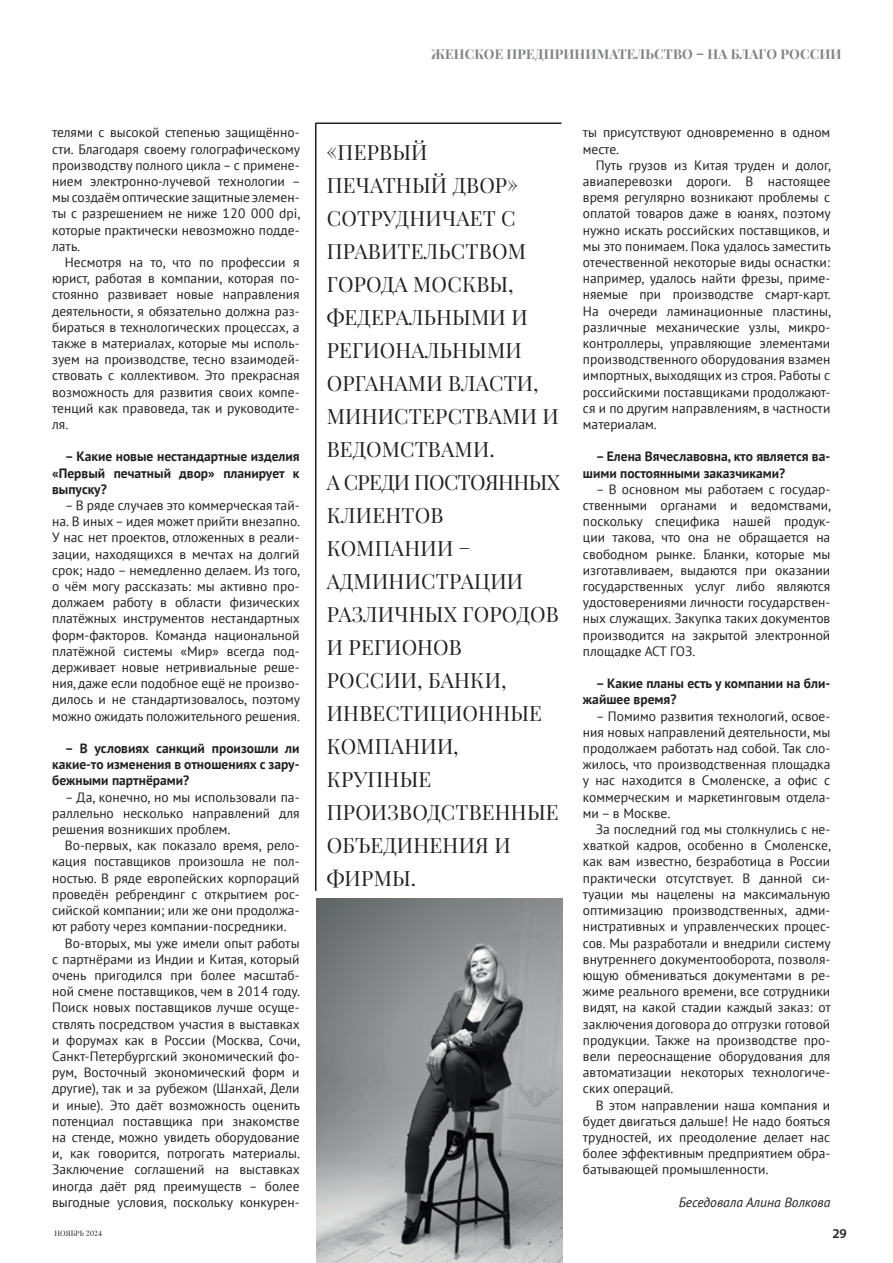
<style>
.page{position:relative;width:893px;height:1263px;background:#fff}
.page>*{position:absolute;margin:0;border:0;box-sizing:border-box;transform-origin:0 0}
.t1{font:21px/33px "Playfair Display";letter-spacing:.01em;color:#231f20}
.t2{font:13.5px/16.2px "PT Sans";color:#231f20;text-align:justify}
.t3{font:700 13.5px/16.2px "PT Sans";color:#231f20;text-align:justify}
.t4{font:700 13.5px "Playfair Display";letter-spacing:.01em;color:#808285}
.t5{font:italic 13.5px "PT Sans";color:#231f20}
.t6{font:600 13.5px "Myriad Pro";color:#231f20}
.t7{font:7.5px "Playfair Display";letter-spacing:.005em;color:#231f20}
</style>
<div class="page">
<hr style="left:315px;top:122px;width:246px;height:2px;background:#231f20">
<hr style="left:315px;top:123px;width:1px;height:768px;background:#231f20">
<img style="left:316px;top:899px;width:246px;height:364px">
<p class="t4" style="left:431px;top:45px;width:412px">ЖЕНСКОЕ ПРЕДПРИНИМАТЕЛЬСТВО – НА БЛАГО РОССИИ</p>
<p class="t2" style="left:52px;top:124px;width:250px">телями с высокой степенью защищённо&shy;сти. Благодаря своему голографическому производству полного цикла – с примене&shy;нием электронно-лучевой технологии – мы создаём оптические защитные элемен&shy;ты с разрешением не ниже 120 000 dpi, которые практически невозможно подде&shy;лать.</p>
<p class="t2" style="left:52px;top:254px;width:249px;text-indent:13px">Несмотря на то, что по профессии я юрист, работая в компании, которая по&shy;стоянно развивает новые направления деятельности, я обязательно должна раз&shy;бираться в технологических процессах, а также в материалах, которые мы исполь&shy;зуем на производстве, тесно взаимодей&shy;ствовать с коллективом. Это прекрасная возможность для развития своих компе&shy;тенций как правоведа, так и руководите&shy;ля.</p>
<p class="t3" style="left:52px;top:448px;width:249px;text-indent:13px">– Какие новые нестандартные изделия «Первый печатный двор» планирует к выпуску?</p>
<p class="t2" style="left:52px;top:497px;width:249px;text-indent:13px">– В ряде случаев это коммерческая тай&shy;на. В иных – идея может прийти внезапно.<br>У нас нет проектов, отложенных в реали&shy;зации, находящихся в мечтах на долгий срок; надо – немедленно делаем. Из того, о чём могу рассказать: мы активно про&shy;должаем работу в области физических платёжных инструментов нестандартных форм-факторов. Команда национальной платёжной системы «Мир» всегда под&shy;держивает новые нетривиальные реше&shy;ния, даже если подобное ещё не произво&shy;дилось и не стандартизовалось, поэтому можно ожидать положительного решения.</p>
<p class="t3" style="left:52px;top:740px;width:249px;text-indent:13px">– В условиях санкций произошли ли какие-то изменения в отношениях с зару&shy;бежными партнёрами?</p>
<p class="t2" style="left:52px;top:788px;width:249px;text-indent:13px">– Да, конечно, но мы использовали па&shy;раллельно несколько направлений для решения возникших проблем.</p>
<p class="t2" style="left:52px;top:837px;width:249px;text-indent:13px">Во-первых, как показало время, рело&shy;кация поставщиков произошла не пол&shy;ностью. В ряде европейских корпораций проведён ребрендинг с открытием рос&shy;сийской компании; или же они продолжа&shy;ют работу через компании-посредники.</p>
<p class="t2" style="left:52px;top:934px;width:249px;text-indent:13px">Во-вторых, мы уже имели опыт работы с партнёрами из Индии и Китая, который очень пригодился при более масштаб&shy;ной смене поставщиков, чем в 2014 году.<br>Поиск новых поставщиков лучше осуще&shy;ствлять посредством участия в выставках и форумах как в России (Москва, Сочи, Санкт-Петербургский экономический фо&shy;рум, Восточный экономический форм и другие), так и за рубежом (Шанхай, Дели и иные). Это даёт возможность оценить потенциал поставщика при знакомстве на стенде, можно увидеть оборудование и, как говорится, потрогать материалы.<br>Заключение соглашений на выставках иногда даёт ряд преимуществ – более выгодные условия, поскольку конкурен-</p>
<p class="t1" style="left:327px;top:136px;width:235px">«ПЕРВЫЙ<br>ПЕЧАТНЫЙ ДВОР»<br>СОТРУДНИЧАЕТ С<br>ПРАВИТЕЛЬСТВОМ<br>ГОРОДА МОСКВЫ,<br>ФЕДЕРАЛЬНЫМИ И<br>РЕГИОНАЛЬНЫМИ<br>ОРГАНАМИ ВЛАСТИ,<br>МИНИСТЕРСТВАМИ И<br>ВЕДОМСТВАМИ.<br>А СРЕДИ ПОСТОЯННЫХ<br>КЛИЕНТОВ<br>КОМПАНИИ –<br>АДМИНИСТРАЦИИ<br>РАЗЛИЧНЫХ ГОРОДОВ<br>И РЕГИОНОВ<br>РОССИИ, БАНКИ,<br>ИНВЕСТИЦИОННЫЕ<br>КОМПАНИИ,<br>КРУПНЫЕ<br>ПРОИЗВОДСТВЕННЫЕ<br>ОБЪЕДИНЕНИЯ И<br>ФИРМЫ.</p>
<p class="t2" style="left:583px;top:124px;width:249px">ты присутствуют одновременно в одном месте.</p>
<p class="t2" style="left:583px;top:157px;width:249px;text-indent:13px">Путь грузов из Китая труден и долог, авиаперевозки дороги. В настоящее время регулярно возникают проблемы с оплатой товаров даже в юанях, поэтому нужно искать российских поставщиков, и мы это понимаем. Пока удалось заместить отечественной некоторые виды оснастки: например, удалось найти фрезы, приме&shy;няемые при производстве смарт-карт.<br>На очереди ламинационные пластины, различные механические узлы, микро&shy;контроллеры, управляющие элементами производственного оборудования взамен импортных, выходящих из строя. Работы с российскими поставщиками продолжают&shy;ся и по другим направлениям, в частности материалам.</p>
<p class="t3" style="left:583px;top:448px;width:249px;text-indent:13px">– Елена Вячеславовна, кто является ва&shy;шими постоянными заказчиками?</p>
<p class="t2" style="left:583px;top:481px;width:249px;text-indent:13px">– В основном мы работаем с государ&shy;ственными органами и ведомствами, поскольку специфика нашей продук&shy;ции такова, что она не обращается на свободном рынке. Бланки, которые мы изготавливаем, выдаются при оказании государственных услуг либо являются удостоверениями личности государствен&shy;ных служащих. Закупка таких документов производится на закрытой электронной площадке АСТ ГОЗ.</p>
<p class="t3" style="left:583px;top:675px;width:249px;text-indent:13px">– Какие планы есть у компании на бли&shy;жайшее время?</p>
<p class="t2" style="left:583px;top:707px;width:249px;text-indent:13px">– Помимо развития технологий, освое&shy;ния новых направлений деятельности, мы продолжаем работать над собой. Так сло&shy;жилось, что производственная площадка у нас находится в Смоленске, а офис с коммерческим и маркетинговым отдела&shy;ми – в Москве.</p>
<p class="t2" style="left:583px;top:821px;width:249px;text-indent:13px">За последний год мы столкнулись с не&shy;хваткой кадров, особенно в Смоленске, как вам известно, безработица в России практически отсутствует. В данной си&shy;туации мы нацелены на максимальную оптимизацию производственных, адми&shy;нистративных и управленческих процес&shy;сов. Мы разработали и внедрили систему внутреннего документооборота, позволя&shy;ющую обмениваться документами в ре&shy;жиме реального времени, все сотрудники видят, на какой стадии каждый заказ: от заключения договора до отгрузки готовой продукции. Также на производстве про&shy;вели переоснащение оборудования для автоматизации некоторых технологиче&shy;ских операций.</p>
<p class="t2" style="left:583px;top:1096px;width:249px;text-indent:13px">В этом направлении наша компания и будет двигаться дальше! Не надо бояться трудностей, их преодоление делает нас более эффективным предприятием обра&shy;батывающей промышленности.</p>
<p class="t5" style="left:679px;top:1193px;width:153px">Беседовала Алина Волкова</p>
<p class="t7" style="left:54px;top:1228px;width:49px">НОЯБРЬ 2024</p>
<p class="t6" style="left:832px;top:1224px;width:16px">29</p>
</div>
